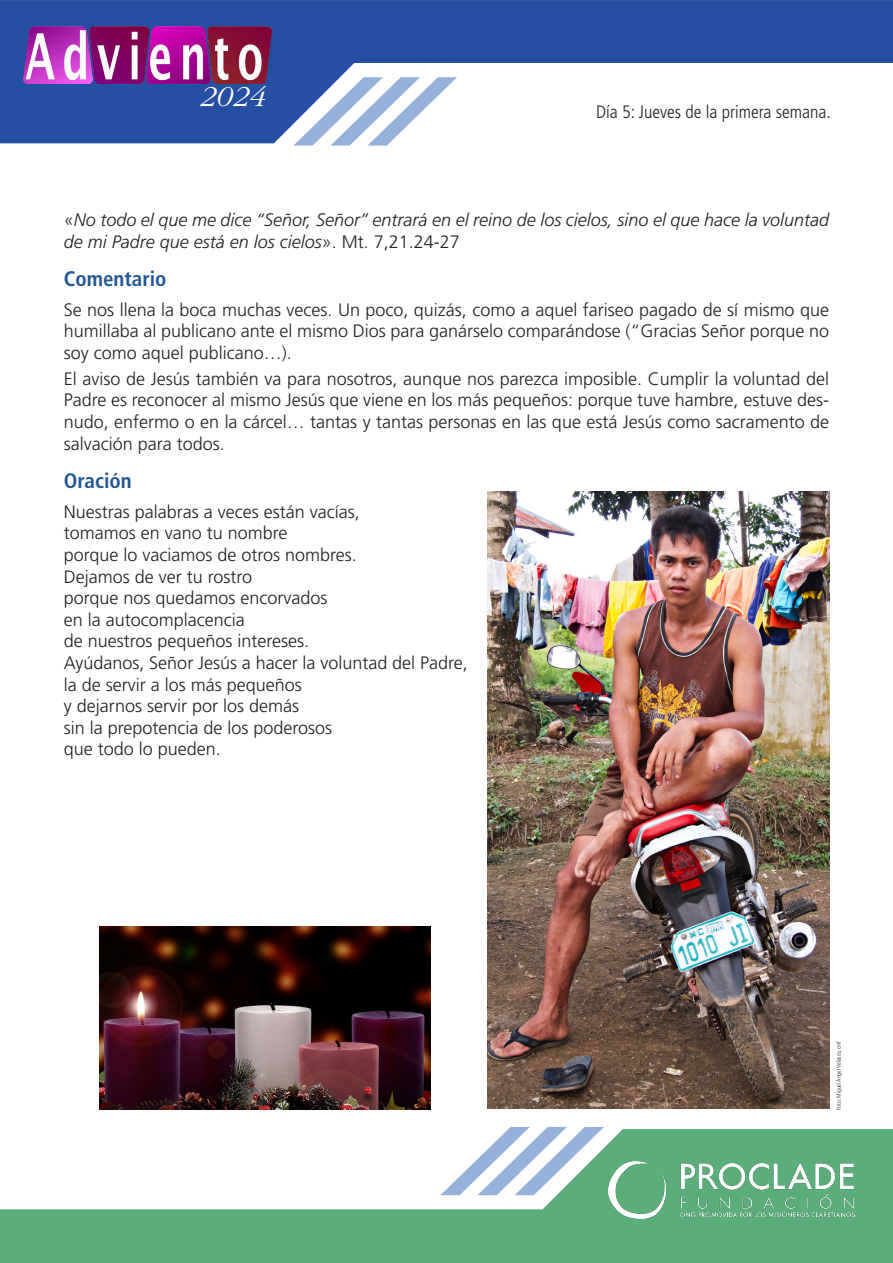
<style>
.page{position:relative;width:893px;height:1263px;background:#fff}
.page>*{position:absolute;margin:0;border:0;box-sizing:border-box;transform-origin:0 0}
.t1{font:italic 300 30px "ITC Garamond Std";color:#fff}
.Título{font:700 condensed 21px "Frutiger LT Std";color:#215794}
.t2{font:300 18px/21.6px "Frutiger LT Std";color:#231f20;text-align:justify}
.t3{font:italic 300 18px/21.6px "Frutiger LT Std";color:#231f20}
.t4{font:300 condensed 18px "Frutiger LT Std";color:#231f20}
.t5{font:300 condensed 6px "Frutiger LT Std";color:#231f20}
.s1{font-style:normal}
</style>
<div class="page">
<svg style="left:0;top:0;width:893px;height:143px;fill:#254fa2"></svg>
<svg style="left:0;top:1129px;width:893px;height:134px;fill:#5dad7a"></svg>
<svg style="left:440px;top:1127px;width:164px;height:68px"></svg>
<svg style="left:293px;top:77px;width:164px;height:69px"></svg>
<img style="left:608px;top:1161px;width:247px;height:57px">
<img style="left:23px;top:26px;width:248px;height:58px">
<img style="left:487px;top:491px;width:342px;height:618px">
<img style="left:99px;top:926px;width:332px;height:184px">
<h1 class="t1" style="left:200px;top:80px;width:67px">2024</h1>
<p class="t4" style="left:596px;top:102px;width:236px">Día 5: Jueves de la primera semana.</p>
<p class="t3" style="left:64px;top:209px;width:767px"><span class="s1">«</span>No todo el que me dice “Señor, Señor” entrará en el reino de los cielos, sino el que hace la voluntad de mi Padre que está en los cielos<span class="s1">». Mt. 7,21.24-27</span></p>
<p class="Título" style="left:64px;top:266px;width:104px">Comentario</p>
<p class="t2" style="left:64px;top:299px;width:767px">Se nos llena la boca muchas veces. Un poco, quizás, como a aquel fariseo pagado de sí mismo que humillaba al publicano ante el mismo Dios para ganárselo comparándose (“Gracias Señor porque no soy como aquel publicano…).</p>
<p class="t2" style="left:64px;top:368px;width:767px">El aviso de Jesús también va para nosotros, aunque nos parezca imposible. Cumplir la voluntad del Padre es reconocer al mismo Jesús que viene en los más pequeños: porque tuve hambre, estuve des&shy;nudo, enfermo o en la cárcel… tantas y tantas personas en las que está Jesús como sacramento de salvación para todos.</p>
<p class="Título" style="left:64px;top:468px;width:69px">Oración</p>
<p class="t2" style="left:64px;top:501px;width:298px">Nuestras palabras a veces están vacías,</p>
<p class="t2" style="left:64px;top:523px;width:225px">tomamos en vano tu nombre</p>
<p class="t2" style="left:64px;top:544px;width:295px">porque lo vaciamos de otros nombres.</p>
<p class="t2" style="left:64px;top:566px;width:190px">Dejamos de ver tu rostro</p>
<p class="t2" style="left:64px;top:587px;width:265px">porque nos quedamos encorvados</p>
<p class="t2" style="left:64px;top:609px;width:183px">en la autocomplacencia</p>
<p class="t2" style="left:64px;top:631px;width:247px">de nuestros pequeños intereses.</p>
<p class="t2" style="left:64px;top:652px;width:405px">Ayúdanos, Señor Jesús a hacer la voluntad del Padre,</p>
<p class="t2" style="left:64px;top:674px;width:240px">la de servir a los más pequeños</p>
<p class="t2" style="left:64px;top:695px;width:237px">y dejarnos servir por los demás</p>
<p class="t2" style="left:64px;top:717px;width:270px">sin la prepotencia de los poderosos</p>
<p class="t2" style="left:64px;top:739px;width:159px">que todo lo pueden.</p>
<p class="t5" style="left:835px;top:1110px;width:70px;rotate:-90deg">Foto: Miguel Ángel Velasco, cmf</p>
</div>
